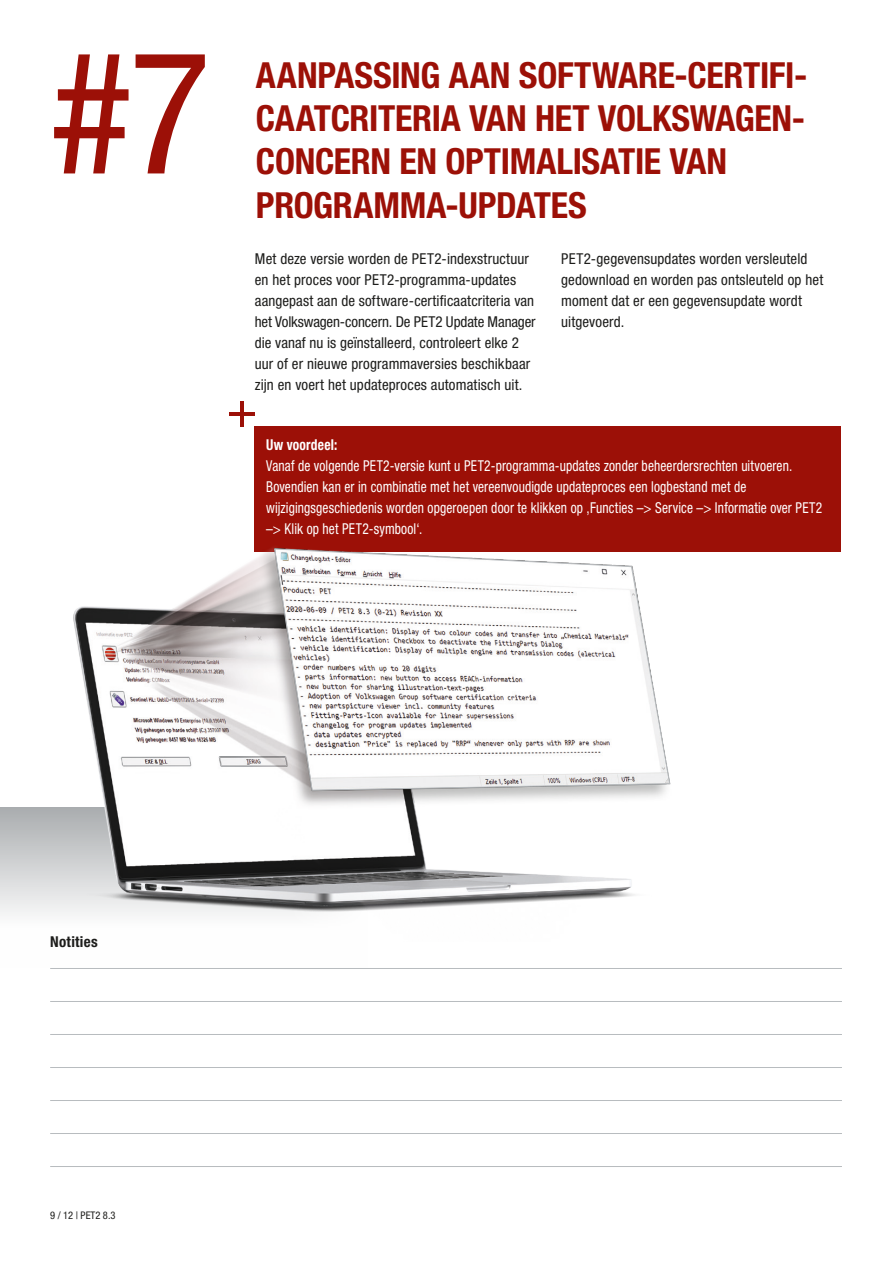
<style>
.page{position:relative;width:893px;height:1263px;background:#fff}
.page>*{position:absolute;margin:0;border:0;box-sizing:border-box;transform-origin:0 0}
.t1{font:condensed 171.45px "Helvetica Neue LT Std";color:#9c1007}
.t2{font:700 condensed 36px/43px "Helvetica Neue LT Std";letter-spacing:-.01em;color:#9c1007}
.t3{font:condensed 15px/21px "Helvetica Neue LT Std";letter-spacing:.01em;color:#1d1d1b}
.t4{font:condensed 15px/21px "Helvetica Neue LT Std";letter-spacing:.01em;color:#fff;scale:.9 1}
.t5{font:700 condensed 15px "Helvetica Neue LT Std";letter-spacing:.02em;color:#fff;scale:.9 1}
.t6{font:700 condensed 15px "Helvetica Neue LT Std";letter-spacing:.02em;color:#1d1d1b}
.t7{font:condensed 10.5px "Helvetica Neue LT Std";color:#1d1d1b}
</style>
<div class="page">
<div style="left:0;top:807px;width:415px;height:160px;background:linear-gradient(to bottom,#aeb1b3,#fff)"></div>
<div style="left:294px;top:796px;width:152px;height:172px;background:#fff"></div>
<div style="left:255px;top:426px;width:586px;height:126px;background:#9c1007"></div>
<hr style="left:240px;top:401px;width:4px;height:25px;background:#9c1007">
<hr style="left:229px;top:412px;width:26px;height:3px;background:#9c1007">
<hr style="left:50px;top:968px;width:792px;height:1px;background:#b8bcbf">
<hr style="left:50px;top:1001px;width:792px;height:1px;background:#b8bcbf">
<hr style="left:50px;top:1034px;width:792px;height:1px;background:#b8bcbf">
<hr style="left:50px;top:1067px;width:792px;height:1px;background:#b8bcbf">
<hr style="left:50px;top:1100px;width:792px;height:1px;background:#b8bcbf">
<hr style="left:50px;top:1133px;width:792px;height:1px;background:#b8bcbf">
<hr style="left:50px;top:1166px;width:792px;height:1px;background:#b8bcbf">
<img style="left:45px;top:511px;width:621px;height:430px">
<svg style="left:274px;top:548px;width:397px;height:243px"></svg>
<h1 class="t1" style="left:50px;top:14px;width:163px">#7</h1>
<h2 class="t2" style="left:256px;top:54px;width:553px">AANPASSING AAN SOFTWARE-CERTIFI-<br>CAATCRITERIA VAN HET VOLKSWAGEN-<br>CONCERN EN OPTIMALISATIE VAN<br>PROGRAMMA-UPDATES</h2>
<p class="t3" style="left:255px;top:248px;width:282px">Met deze versie worden de PET2-indexstructuur en het proces voor PET2-programma-updates aangepast aan de software-certificaatcriteria van het Volkswagen-concern. De PET2 Update Manager die vanaf nu is geïnstalleerd, controleert elke 2 uur of er nieuwe programmaversies beschikbaar zijn en voert het updateproces automatisch uit.</p>
<p class="t3" style="left:561px;top:248px;width:264px">PET2-gegevensupdates worden versleuteld gedownload en worden pas ontsleuteld op het moment dat er een gegevensupdate wordt uitgevoerd.</p>
<p class="t5" style="left:266px;top:435px;width:81px">Uw voordeel:</p>
<p class="t4" style="left:266px;top:455px;width:619px">Vanaf de volgende PET2-versie kunt u PET2-programma-updates zonder beheerdersrechten uitvoeren.<br>Bovendien kan er in combinatie met het vereenvoudigde updateproces een logbestand met de wijzigingsgeschiedenis worden opgeroepen door te klikken op ‚Functies –&gt; Service –&gt; Informatie over PET2 –&gt; Klik op het PET2-symbool‘.</p>
<p class="t6" style="left:50px;top:933px;width:49px">Notities</p>
<p class="t7" style="left:50px;top:1209px;width:67px">9 / 12 | PET2 8.3</p>
</div>
